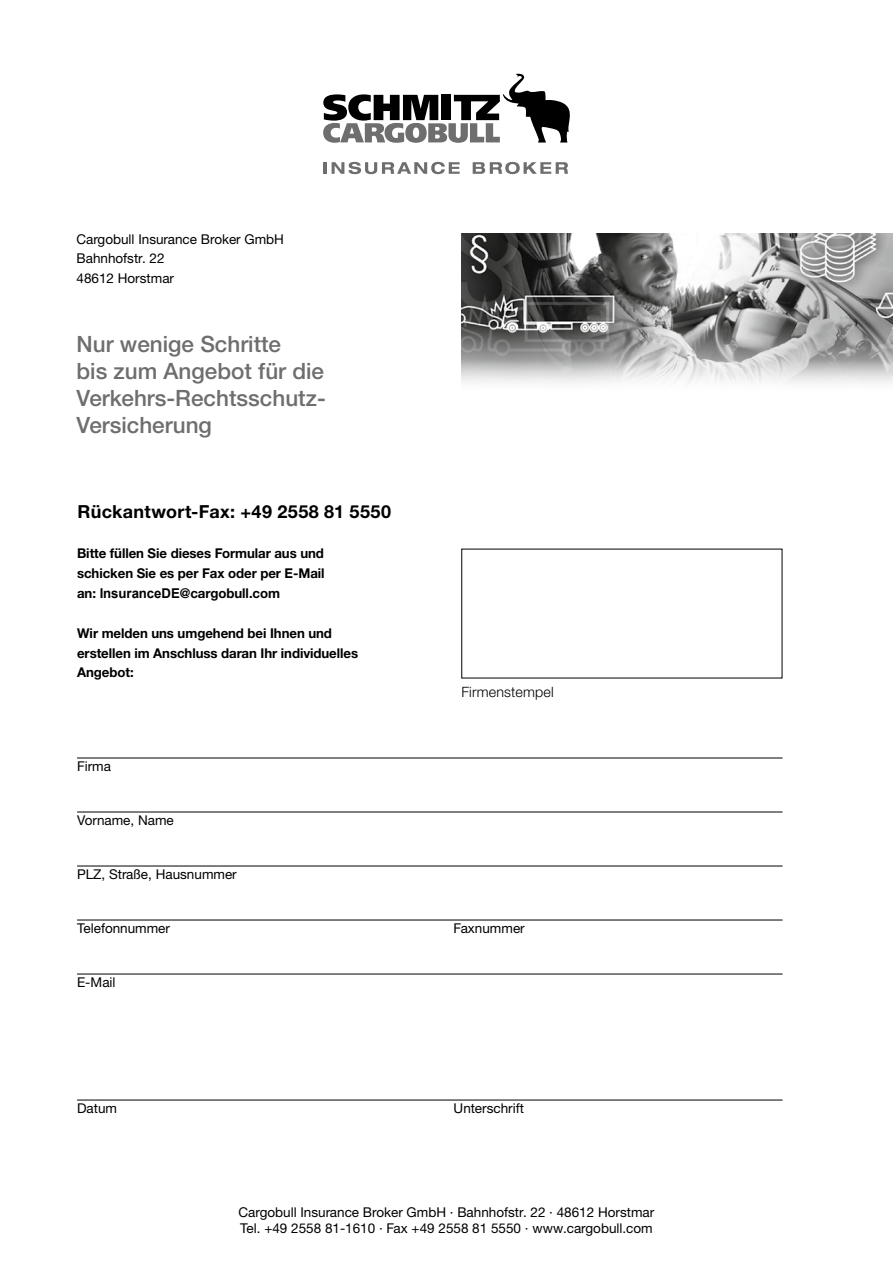
<style>
.page{position:relative;width:893px;height:1263px;background:#fff}
.page>*{position:absolute;margin:0;border:0;box-sizing:border-box;transform-origin:0 0}
.t1{font:500 22.5px/27px "Helvetica Neue LTW1 G";color:#6e6e6e}
.t2{font:700 18px "Helvetica Neue LTW1 G";letter-spacing:.02em;color:#000}
.t3{font:300 14.25px "Helvetica Neue LTW1 G";letter-spacing:.015em;color:#000}
.t4{font:13.5px/19.8px "Helvetica Neue LTW1 G";color:#000}
.t5{font:700 13.5px/19.8px "Helvetica Neue LTW1 G";letter-spacing:-.005em;color:#000;text-align:justify}
.s1{font-family:"Arial"}
</style>
<div class="page">
<img style="left:461px;top:234px;width:432px;height:149px">
<hr style="left:77px;top:758px;width:706px;height:1px;background:#000">
<hr style="left:77px;top:812px;width:706px;height:1px;background:#000">
<hr style="left:77px;top:866px;width:706px;height:1px;background:#000">
<hr style="left:77px;top:920px;width:706px;height:1px;background:#000">
<hr style="left:77px;top:974px;width:706px;height:1px;background:#000">
<hr style="left:77px;top:1100px;width:706px;height:1px;background:#000">
<svg style="left:323px;top:74px;width:247px;height:69px"></svg>
<svg style="left:324px;top:162px;width:136px;height:12px"></svg>
<svg style="left:473px;top:162px;width:95px;height:12px"></svg>
<p class="t4" style="left:77px;top:229px;width:209px">Cargobull Insurance Broker GmbH<br>Bahnhofstr. 22<br>48612 Horstmar</p>
<h1 class="t1" style="left:77px;top:330px;width:251px">Nur wenige Schritte<br>bis zum Angebot für die<br>Verkehrs-Rechtsschutz-<br>Versicherung</h1>
<h2 class="t2" style="left:78px;top:500px;width:315px">Rückantwort-Fax: +49 2558 81 5550</h2>
<p class="t5" style="left:77px;top:543px;width:249px">Bitte füllen Sie dieses Formular aus und schicken Sie es per Fax oder per E-Mail an: <span class="s1">InsuranceDE</span>@cargobull.com</p>
<p class="t5" style="left:77px;top:623px;width:283px;text-align:left">Wir melden uns umgehend bei Ihnen und erstellen im Anschluss daran Ihr individuelles<br>Angebot:</p>
<p class="t4" style="left:77px;top:756px;width:36px">Firma</p>
<p class="t4" style="left:77px;top:810px;width:98px">Vorname, Name</p>
<p class="t4" style="left:77px;top:864px;width:161px">PLZ, Straße, Hausnummer</p>
<p class="t3" style="left:461px;top:683px;width:94px">Firmenstempel</p>
<p class="t4" style="left:77px;top:918px;width:94px">Telefonnummer</p>
<p class="t4" style="left:454px;top:918px;width:73px">Faxnummer</p>
<p class="t4" style="left:77px;top:972px;width:40px">E-Mail</p>
<p class="t4" style="left:77px;top:1098px;width:42px">Datum</p>
<p class="t4" style="left:454px;top:1098px;width:72px">Unterschrift</p>
<p class="t4" style="left:239px;top:1203px;width:417px;line-height:16.5px">Cargobull Insurance Broker GmbH · Bahnhofstr. 22 · 48612 Horstmar<br>Tel. +49 2558 81-1610 · Fax +49 2558 81 5550 · www.cargobull.com</p>
</div>
